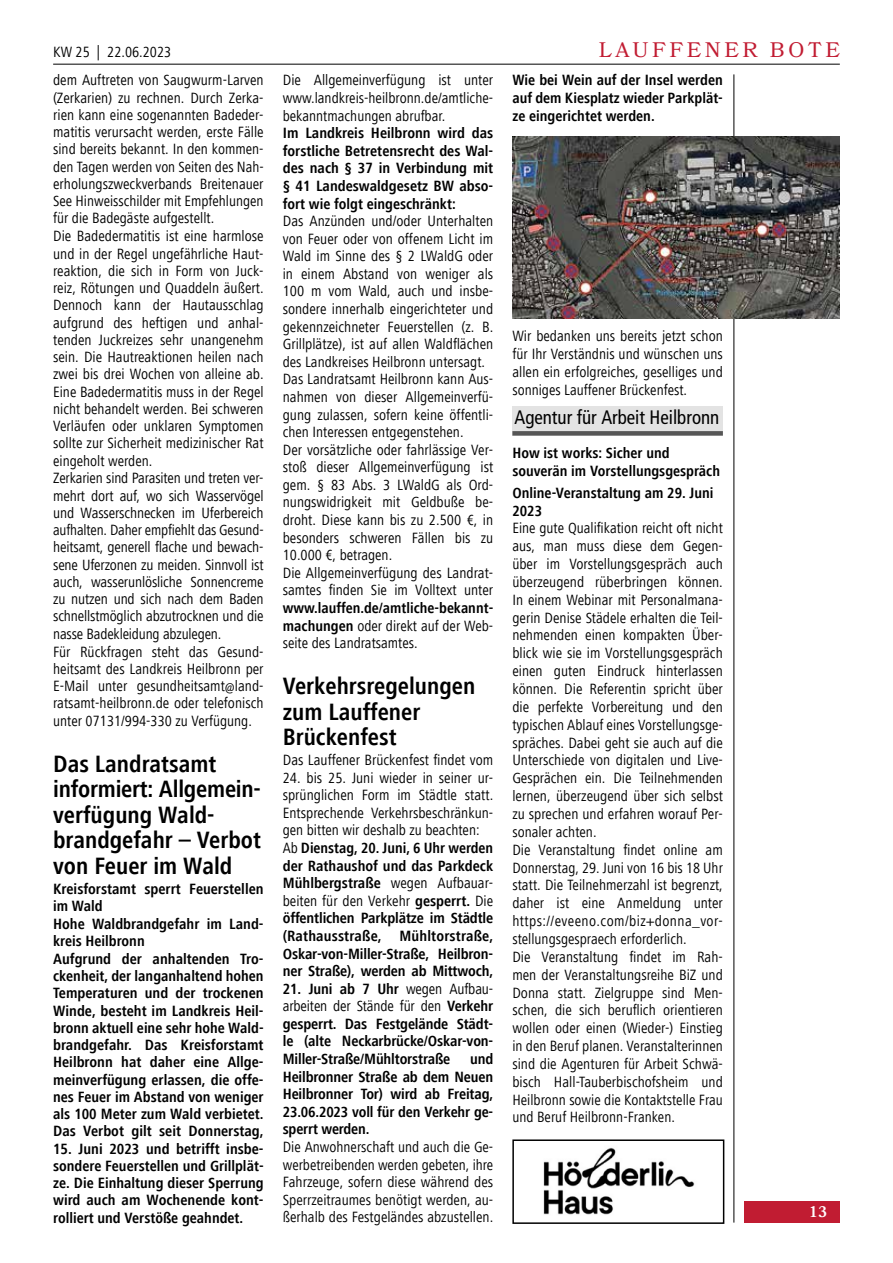
<style>
.page{position:relative;width:893px;height:1263px;background:#fff}
.page>*{position:absolute;margin:0;border:0;box-sizing:border-box;transform-origin:0 0}
.t1{font:700 condensed 24.3px/25.5px "Frutiger Next LT";color:#000}
.t2{font:21px "Bookmania";letter-spacing:.17em;color:#c11c32}
.t3{font:condensed 19.5px "Frutiger LT";color:#000}
.t4{font:condensed 15.3px/17.2px "Frutiger Next LT";color:#000;text-align:justify}
.t5{font:700 condensed 15.3px/17.5px "Frutiger Next LT";color:#000;text-align:justify}
.t6{font:600 15.3px "Bookmania";color:#fff}
.s1{font-weight:700}
.s2{font-weight:400}
</style>
<div class="page">
<div style="left:744px;top:1201px;width:96px;height:21px;background:#c11c32"></div>
<hr style="left:53px;top:64px;width:787px;height:1px;background:#000">
<hr style="left:733px;top:74px;width:1px;height:1148px;background:#000">
<div style="left:512px;top:406px;width:211px;height:30px;background:#e3e3e3"></div>
<div style="left:512px;top:431px;width:211px;height:5px;background:#565656"></div>
<img style="left:512px;top:136px;width:328px;height:182px">
<img style="left:543px;top:1147px;width:152px;height:68px">
<div style="left:512px;top:1139px;width:212px;height:85px;border:2px solid #000"></div>
<p class="t4" style="left:53px;top:44px;width:120px">KW 25 | 22.06.2023</p>
<h2 class="t2" style="left:599px;top:38px;width:243px">LAUFFENER BOTE</h2>
<p class="t4" style="left:53px;top:72px;width:212px;text-align:left">dem Auftreten von Saugwurm-Larven (Zerkarien) zu rechnen. Durch Zerka&shy;rien kann eine sogenannten Badeder&shy;matitis verursacht werden, erste Fälle sind bereits bekannt. In den kommen&shy;den Tagen werden von Seiten des Nah&shy;erholungszweckverbands Breitenauer See Hinweisschilder mit Empfehlungen für die Badegäste aufgestellt.<br>Die Badedermatitis ist eine harmlose und in der Regel ungefährliche Haut&shy;reaktion, die sich in Form von Juck&shy;reiz, Rötungen und Quaddeln äußert.<br>Dennoch kann der Hautausschlag aufgrund des heftigen und anhal&shy;tenden Juckreizes sehr unangenehm sein. Die Hautreaktionen heilen nach zwei bis drei Wochen von alleine ab.<br>Eine Badedermatitis muss in der Regel nicht behandelt werden. Bei schweren Verläufen oder unklaren Symptomen sollte zur Sicherheit medizinischer Rat eingeholt werden.<br>Zerkarien sind Parasiten und treten ver&shy;mehrt dort auf, wo sich Wasservögel und Wasserschnecken im Uferbereich aufhalten. Daher empfiehlt das Gesund&shy;heitsamt, generell flache und bewach&shy;sene Uferzonen zu meiden. Sinnvoll ist auch, wasserunlösliche Sonnencreme zu nutzen und sich nach dem Baden schnellstmöglich abzutrocknen und die nasse Badekleidung abzulegen.<br>Für Rückfragen steht das Gesund&shy;heitsamt des Landkreis Heilbronn per E-Mail unter gesundheitsamt@land&shy;ratsamt-heilbronn.de oder telefonisch unter 07131/994-330 zu Verfügung.</p>
<h1 class="t1" style="left:53px;top:751px;width:209px">Das Landratsamt informiert: Allgemein&shy;verfügung Wald&shy;brandgefahr – Verbot von Feuer im Wald</h1>
<p class="t5" style="left:53px;top:880px;width:212px;text-align:left">Kreisforstamt sperrt Feuerstellen im Wald<br>Hohe Waldbrandgefahr im Land&shy;kreis Heilbronn<br>Aufgrund der anhaltenden Tro&shy;ckenheit, der langanhaltend hohen<br>Temperaturen und der trockenen<br>Winde, besteht im Landkreis Heil&shy;bronn aktuell eine sehr hohe Wald&shy;brandgefahr. Das Kreisforstamt<br>Heilbronn hat daher eine Allge&shy;meinverfügung erlassen, die offe&shy;nes Feuer im Abstand von weniger als 100 Meter zum Wald verbietet.<br>Das Verbot gilt seit Donnerstag,</p>
<p class="t5" style="left:53px;top:1140px;width:212px">15. Juni 2023 und betrifft insbe&shy;sondere Feuerstellen und Grillplät&shy;ze. Die Einhaltung dieser Sperrung wird auch am Wochenende kont&shy;rolliert und Verstöße geahndet.</p>
<p class="t4" style="left:283px;top:72px;width:212px">Die Allgemeinverfügung ist unter www.landkreis-heilbronn.de/amtliche&shy;bekanntmachungen abrufbar.</p>
<p class="t5" style="left:283px;top:124px;width:212px">Im Landkreis Heilbronn wird das forstliche Betretensrecht des Wal&shy;des nach § 37 in Verbindung mit § 41 Landeswaldgesetz BW abso&shy;fort wie folgt eingeschränkt:</p>
<p class="t4" style="left:283px;top:212px;width:212px;text-align:left">Das Anzünden und/oder Unterhalten von Feuer oder von offenem Licht im Wald im Sinne des § 2 LWaldG oder in einem Abstand von weniger als 100 m vom Wald, auch und insbe&shy;sondere innerhalb eingerichteter und gekennzeichneter Feuerstellen (z. B.<br>Grillplätze), ist auf allen Waldflächen des Landkreises Heilbronn untersagt.<br>Das Landratsamt Heilbronn kann Aus&shy;nahmen von dieser Allgemeinverfü&shy;gung zulassen, sofern keine öffentli&shy;chen Interessen entgegenstehen.<br>Der vorsätzliche oder fahrlässige Ver&shy;stoß dieser Allgemeinverfügung ist gem. § 83 Abs. 3 LWaldG als Ord&shy;nungswidrigkeit mit Geldbuße be&shy;droht. Diese kann bis zu 2.500 €, in besonders schweren Fällen bis zu 10.000 €, betragen.<br>Die Allgemeinverfügung des Landrat&shy;samtes finden Sie im Volltext unter</p>
<p class="t4" style="left:283px;top:599px;width:212px"><span class="s1">www.lauffen.de/amtliche-bekannt&shy;machungen</span> oder direkt auf der Web&shy;seite des Landratsamtes.</p>
<h1 class="t1" style="left:283px;top:673px;width:194px">Verkehrsregelungen zum Lauffener<br>Brückenfest</h1>
<p class="t4" style="left:283px;top:751px;width:212px">Das Lauffener Brückenfest findet vom</p>
<p class="t5" style="left:283px;top:769px;width:212px;text-align:left"><span class="s2">24. bis 25. Juni wieder in seiner ur&shy;sprünglichen Form im Städtle statt.<br>Entsprechende Verkehrsbeschränkun&shy;gen bitten wir deshalb zu beachten:<br>Ab</span> Dienstag, 20. Juni, 6 Uhr werden der Rathaushof und das Parkdeck Mühlbergstraße <span class="s2">wegen Aufbauar&shy;beiten für den Verkehr</span> gesperrt. <span class="s2">Die </span>öffentlichen Parkplätze im Städtle (Rathausstraße, Mühltorstraße, Oskar-von-Miller-Straße, Heilbron&shy;ner Straße), werden ab Mittwoch,</p>
<p class="t5" style="left:283px;top:980px;width:212px">21. Juni ab 7 Uhr <span class="s2">wegen Aufbau&shy;arbeiten der Stände für den</span> Verkehr gesperrt. Das Festgelände Städt&shy;le (alte Neckarbrücke/Oskar-von-Miller-Straße/Mühltorstraße</p>
<p class="t5" style="left:283px;top:1050px;width:212px;text-indent:187px">und Heilbronner Straße ab dem Neuen Heilbronner Tor) wird ab Freitag, 23.06.2023 voll für den Verkehr ge&shy;sperrt werden.</p>
<p class="t4" style="left:283px;top:1138px;width:212px">Die Anwohnerschaft und auch die Ge&shy;werbetreibenden werden gebeten, ihre Fahrzeuge, sofern diese während des Sperrzeitraumes benötigt werden, au&shy;ßerhalb des Festgeländes abzustellen.</p>
<p class="t5" style="left:512px;top:71px;width:212px">Wie bei Wein auf der Insel werden auf dem Kiesplatz wieder Parkplät&shy;ze eingerichtet werden.</p>
<p class="t4" style="left:512px;top:327px;width:212px;line-height:17.9px">Wir bedanken uns bereits jetzt schon für Ihr Verständnis und wünschen uns allen ein erfolgreiches, geselliges und sonniges Lauffener Brückenfest.</p>
<p class="t3" style="left:514px;top:406px;width:206px">Agentur für Arbeit Heilbronn</p>
<p class="t5" style="left:512px;top:444px;width:209px">How ist works: Sicher und souverän im Vorstellungsgespräch</p>
<p class="t5" style="left:512px;top:484px;width:203px">Online-Veranstaltung am 29. Juni<br>2023</p>
<p class="t4" style="left:512px;top:519px;width:212px;line-height:17.9px;text-align:left">Eine gute Qualifikation reicht oft nicht aus, man muss diese dem Gegen&shy;über im Vorstellungsgespräch auch überzeugend rüberbringen können.<br>In einem Webinar mit Personalmana&shy;gerin Denise Städele erhalten die Teil&shy;nehmenden einen kompakten Über&shy;blick wie sie im Vorstellungsgespräch einen guten Eindruck hinterlassen können. Die Referentin spricht über die perfekte Vorbereitung und den typischen Ablauf eines Vorstellungsge&shy;spräches. Dabei geht sie auch auf die Unterschiede von digitalen und Live-Gesprächen ein. Die Teilnehmenden lernen, überzeugend über sich selbst zu sprechen und erfahren worauf Per&shy;sonaler achten.<br>Die Veranstaltung findet online am Donnerstag, 29. Juni von 16 bis 18 Uhr statt. Die Teilnehmerzahl ist begrenzt, daher ist eine Anmeldung unter https://eveeno.com/biz+donna_vor&shy;stellungsgespraech erforderlich.<br>Die Veranstaltung findet im Rah&shy;men der Veranstaltungsreihe BiZ und Donna statt. Zielgruppe sind Men&shy;schen, die sich beruflich orientieren wollen oder einen (Wieder-) Einstieg in den Beruf planen. Veranstalterinnen sind die Agenturen für Arbeit Schwä&shy;bisch Hall-Tauberbischofsheim und Heilbronn sowie die Kontaktstelle Frau und Beruf Heilbronn-Franken.</p>
<p class="t6" style="left:809px;top:1203px;width:19px">13</p>
</div>
